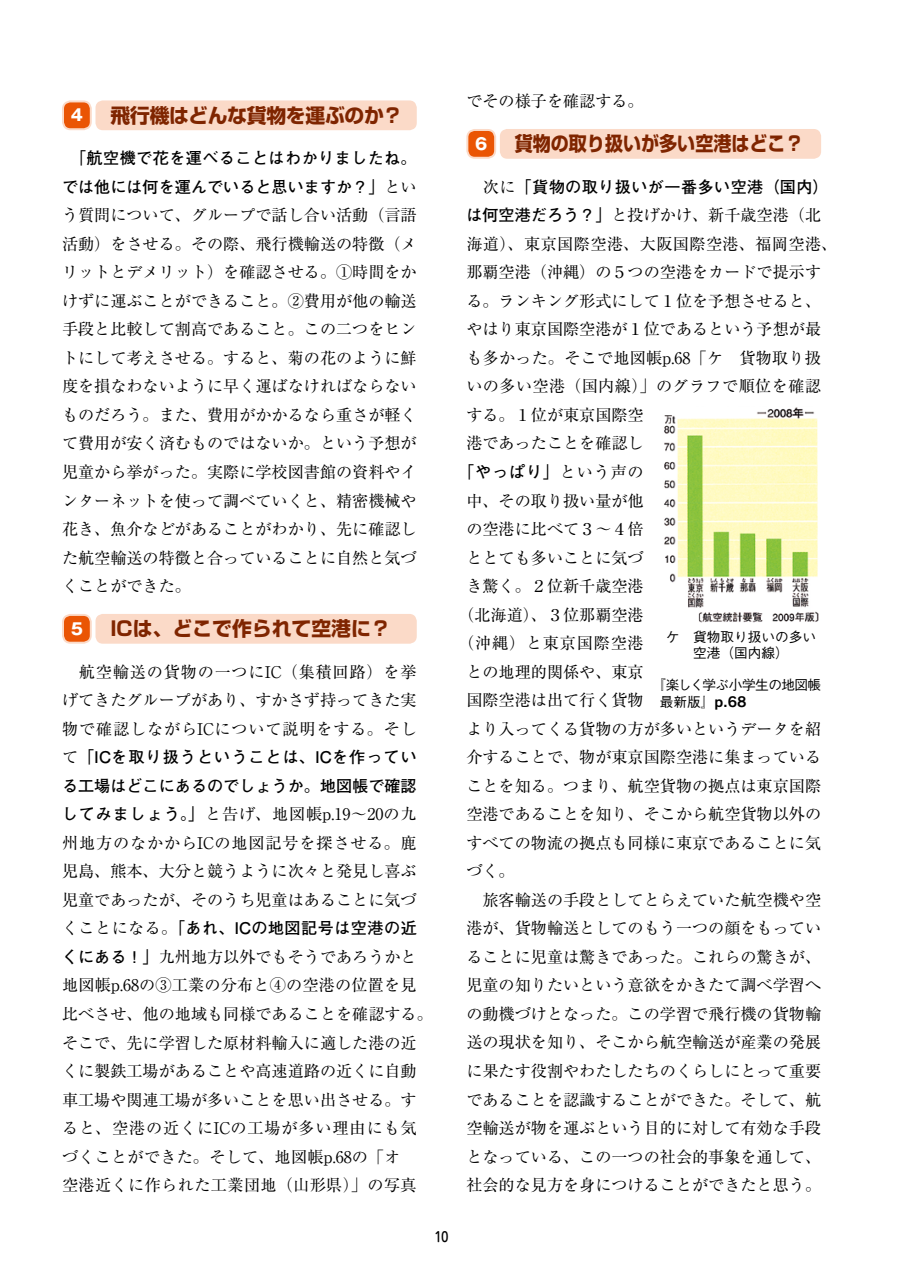
<style>
.page{position:relative;width:903px;height:1275px;background:#fff}
.page>*{position:absolute;margin:0;border:0;box-sizing:border-box;transform-origin:0 0}
.t1{font:700 19.78px "Shin Go Pro";color:#7f2500;scale:.91 1}
.t2{font:700 19.78px "Shin Go Pro";letter-spacing:-.02em;color:#7f2500}
.t3{font:700 19.78px "Shin Go Pro";color:#7f2500}
.t4{font:16.1px/28.5px "Ryumin Pro";color:#000;text-align:justify}
.t5{font:700 16.1px "Futo Go B101 Pro";letter-spacing:.025em;color:#000}
.t6{font:16.1px "Ryumin Pro";letter-spacing:.03em;color:#000}
.t7{font:16.1px "Ryumin Pro";letter-spacing:.025em;color:#000}
.t8{font:16.1px "Ryumin Pro";letter-spacing:.05em;color:#000}
.t9{font:700 16.1px "Gothic MB101 Pro";color:#fff}
.t10{font:500 13.65px/16.1px "Gothic BBB Pro";letter-spacing:-.04em;color:#000}
.t11{font:500 13.65px/16.1px "Gothic BBB Pro";color:#000;text-align:center}
.t12{font:500 13.65px "Jun 34 Pro";color:#000}
.s1{font-family:"Futo Go B101 Pro";font-weight:700}
.s2{font-family:"Ryumin Pro";font-weight:400}
.s3{font-family:"Rodin Pro B";font-weight:400}
</style>
<div class="page">
<div style="left:63px;top:101px;width:28px;height:28px;background:#ea5504;border-radius:7px"></div>
<div style="left:62px;top:100px;width:30px;height:30px;border:2px solid #fbdac8;border-radius:7px"></div>
<div style="left:95px;top:100px;width:322px;height:30px;background:#fbdac8;border-radius:7px"></div>
<div style="left:63px;top:615px;width:28px;height:28px;background:#ea5504;border-radius:7px"></div>
<div style="left:62px;top:614px;width:30px;height:30px;border:2px solid #fbdac8;border-radius:7px"></div>
<div style="left:95px;top:614px;width:322px;height:30px;background:#fbdac8;border-radius:7px"></div>
<div style="left:467px;top:130px;width:28px;height:28px;background:#ea5504;border-radius:7px"></div>
<div style="left:466px;top:129px;width:30px;height:30px;border:2px solid #fbdac8;border-radius:7px"></div>
<div style="left:500px;top:129px;width:321px;height:30px;background:#fbdac8;border-radius:7px"></div>
<img style="left:664px;top:407px;width:155px;height:216px">
<p class="t9" style="left:71px;top:102px;width:14px">4</p>
<p class="t2" style="left:110px;top:100px;width:294px">飛行機はどんな貨物を運ぶのか？</p>
<p class="t4" style="left:62px;top:143px;width:356px;text-indent:8px"><span class="s1">「航空機で花を運べることはわかりましたね。では他には何を運んでいると思いますか？」</span>という質問について、グループで話し合い活動（言語活動）をさせる。その際、飛行機輸送の特徴（メリットとデメリット）を確認させる。①時間をかけずに運ぶことができること。②費用が他の輸送手段と比較して割高であること。この二つをヒントにして考えさせる。すると、菊の花のように鮮度を損なわないように早く運ばなければならないものだろう。また、費用がかかるなら重さが軽くて費用が安く済むものではないか。という予想が児童から挙がった。実際に学校図書館の資料やインターネットを使って調べていくと、精密機械や花き、魚介などがあることがわかり、先に確認した航空輸送の特徴と合っていることに自然と気づくことができた。</p>
<p class="t9" style="left:71px;top:615px;width:14px">5</p>
<p class="t3" style="left:110px;top:613px;width:282px">ICは、どこで作られて空港に？</p>
<p class="t4" style="left:62px;top:656px;width:372px;text-align:left">　航空輸送の貨物の一つにIC（集積回路）を挙げてきたグループがあり、すかさず持ってきた実物で確認しながらICについて説明をする。そして<span class="s1">「ICを取り扱うということは、ICを作っている工場はどこにあるのでしょうか。地図帳で確認してみましょう。」</span>と告げ、地図帳p.19〜20の九州地方のなかからICの地図記号を探させる。鹿児島、熊本、大分と競うように次々と発見し喜ぶ児童であったが、そのうち児童はあることに気づくことになる。<span class="s1">「あれ、ICの地図記号は空港の近くにある！」</span>九州地方以外でもそうであろうかと地図帳p.68の③工業の分布と④の空港の位置を見比べさせ、他の地域も同様であることを確認する。そこで、先に学習した原材料輸入に適した港の近くに製鉄工場があることや高速道路の近くに自動車工場や関連工場が多いことを思い出させる。すると、空港の近くにICの工場が多い理由にも気づくことができた。そして、地図帳p.68の「オ　空港近くに作られた工業団地（山形県）」の写真</p>
<p class="t12" style="left:435px;top:1226px;width:15px">10</p>
<p class="t4" style="left:466px;top:86px;width:179px">でその様子を確認する。</p>
<p class="t9" style="left:475px;top:130px;width:14px">6</p>
<p class="t1" style="left:515px;top:128px;width:319px">貨物の取り扱いが多い空港はどこ？</p>
<p class="t5" style="left:466px;top:174px;width:364px"><span class="s2">　次に</span>「貨物の取り扱いが一番多い空港（国内）</p>
<p class="t4" style="left:466px;top:200px;width:356px"><span class="s1">は何空港だろう？」</span>と投げかけ、新千歳空港（北</p>
<p class="t6" style="left:466px;top:231px;width:372px">海道）、東京国際空港、大阪国際空港、福岡空港、</p>
<p class="t4" style="left:466px;top:257px;width:356px">那覇空港（沖縄）の５つの空港をカードで提示す</p>
<p class="t4" style="left:466px;top:285px;width:356px">る。ランキング形式にして１位を予想させると、</p>
<p class="t4" style="left:466px;top:314px;width:356px">やはり東京国際空港が１位であるという予想が最</p>
<p class="t4" style="left:466px;top:343px;width:356px">も多かった。そこで地図帳p.68「ケ　貨物取り扱</p>
<p class="t7" style="left:466px;top:374px;width:356px">いの多い空港（国内線）」のグラフで順位を確認</p>
<p class="t4" style="left:466px;top:400px;width:179px">する。１位が東京国際空</p>
<p class="t4" style="left:466px;top:428px;width:179px">港であったことを確認し</p>
<p class="t5" style="left:458px;top:459px;width:187px">「やっぱり」<span class="s2">という声の</span></p>
<p class="t4" style="left:466px;top:485px;width:179px">中、その取り扱い量が他</p>
<p class="t4" style="left:466px;top:514px;width:179px">の空港に比べて３〜４倍</p>
<p class="t4" style="left:466px;top:542px;width:179px">ととても多いことに気づ</p>
<p class="t4" style="left:466px;top:571px;width:179px">き驚く。２位新千歳空港</p>
<p class="t4" style="left:458px;top:599px;width:187px">（北海道）、３位那覇空港</p>
<p class="t8" style="left:458px;top:630px;width:187px">（沖縄）と東京国際空港</p>
<p class="t4" style="left:466px;top:656px;width:179px">との地理的関係や、東京</p>
<p class="t4" style="left:466px;top:685px;width:179px">国際空港は出て行く貨物</p>
<p class="t4" style="left:466px;top:713px;width:356px">より入ってくる貨物の方が多いというデータを紹</p>
<p class="t4" style="left:466px;top:742px;width:356px">介することで、物が東京国際空港に集まっている</p>
<p class="t4" style="left:466px;top:770px;width:356px">ことを知る。つまり、航空貨物の拠点は東京国際</p>
<p class="t4" style="left:466px;top:799px;width:356px">空港であることを知り、そこから航空貨物以外の</p>
<p class="t4" style="left:466px;top:827px;width:356px">すべての物流の拠点も同様に東京であることに気</p>
<p class="t4" style="left:466px;top:856px;width:50px">づく。</p>
<p class="t4" style="left:466px;top:884px;width:356px">　旅客輸送の手段としてとらえていた航空機や空</p>
<p class="t4" style="left:466px;top:913px;width:356px">港が、貨物輸送としてのもう一つの顔をもってい</p>
<p class="t4" style="left:466px;top:941px;width:356px">ることに児童は驚きであった。これらの驚きが、</p>
<p class="t4" style="left:466px;top:970px;width:356px">児童の知りたいという意欲をかきたて調べ学習へ</p>
<p class="t4" style="left:466px;top:998px;width:356px">の動機づけとなった。この学習で飛行機の貨物輸</p>
<p class="t4" style="left:466px;top:1027px;width:356px">送の現状を知り、そこから航空輸送が産業の発展</p>
<p class="t4" style="left:466px;top:1056px;width:356px">に果たす役割やわたしたちのくらしにとって重要</p>
<p class="t4" style="left:466px;top:1084px;width:356px">であることを認識することができた。そして、航</p>
<p class="t4" style="left:466px;top:1113px;width:356px">空輸送が物を運ぶという目的に対して有効な手段</p>
<p class="t4" style="left:466px;top:1141px;width:356px">となっている、この一つの社会的事象を通して、</p>
<p class="t4" style="left:466px;top:1170px;width:356px">社会的な見方を身につけることができたと思う。</p>
<p class="t11" style="left:666px;top:627px;width:152px">ケ　貨物取り扱いの多い空港（国内線）</p>
<p class="t10" style="left:660px;top:675px;width:163px;text-indent:-8px">『楽しく学ぶ小学生の地図帳最新版』<span class="s3">p.68</span></p>
</div>
